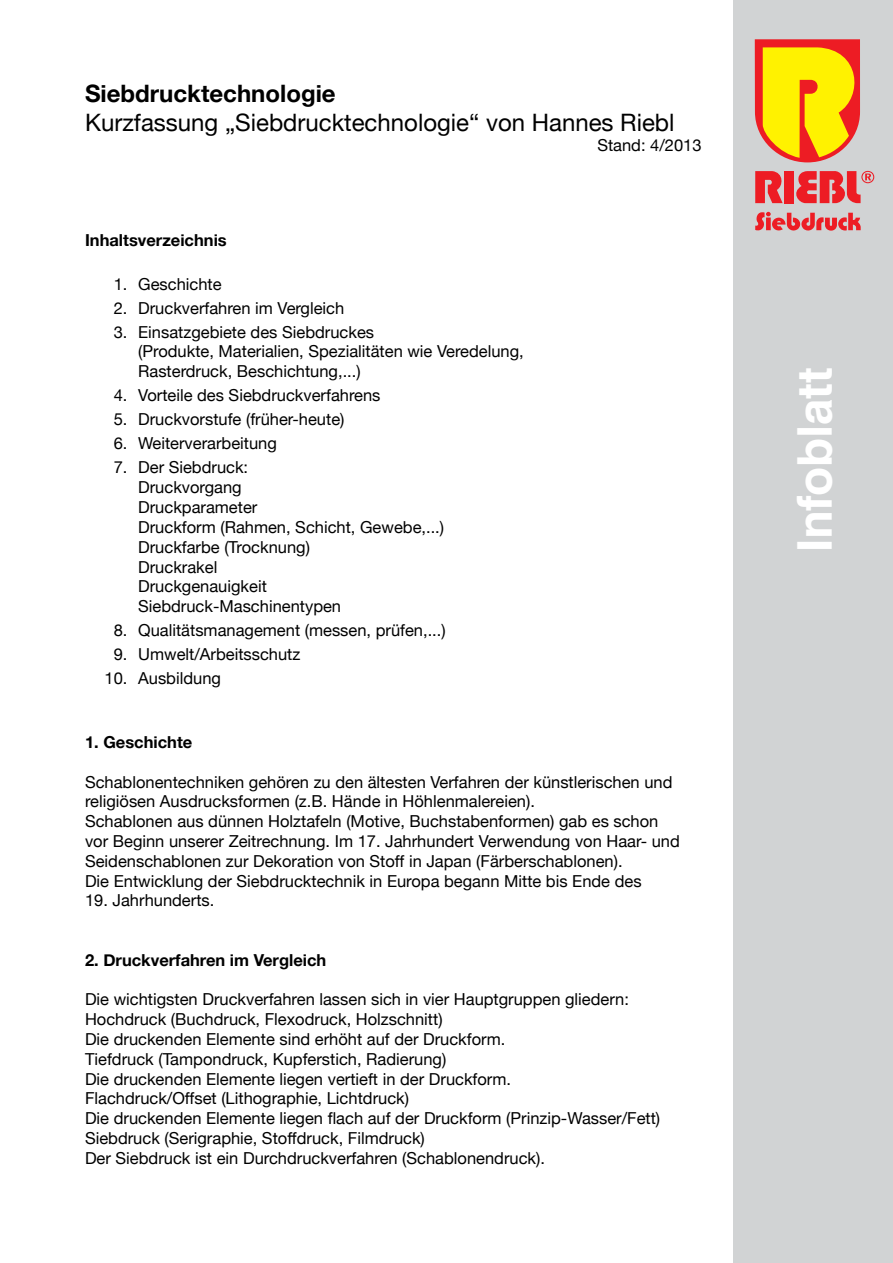
<style>
.page{position:relative;width:893px;height:1263px;background:#fff}
.page>*{position:absolute;margin:0;border:0;box-sizing:border-box;transform-origin:0 0}
.t1{font:700 48px "Helvetica";letter-spacing:-.01em;color:#fff}
.t2{font:24px "Helvetica Neue";color:#000}
.t3{font:700 24px "Helvetica Neue";color:#000}
.t4{font:16.5px/19.8px "Helvetica Neue";color:#000}
.t5{font:700 16.5px "Helvetica Neue";color:#000}
</style>
<div class="page">
<div style="left:733px;top:0;width:160px;height:1263px;background:#d1d3d4"></div>
<svg style="left:755px;top:211px;width:106px;height:20px"></svg>
<svg style="left:755px;top:171px;width:28px;height:32px"></svg>
<div style="left:785px;top:171px;width:9px;height:32px;background:#ed1c24"></div>
<svg style="left:796px;top:170px;width:78px;height:33px"></svg>
<svg style="left:755px;top:39px;width:105px;height:123px;background:#f5ad1d"></svg>
<h2 class="t3" style="left:85px;top:79px;width:252px">Siebdrucktechnologie</h2>
<h2 class="t2" style="left:85px;top:108px;width:591px">Kurzfassung „Siebdrucktechnologie“ von Hannes Riebl</h2>
<p class="t4" style="left:597px;top:135px;width:106px">Stand: 4/2013</p>
<p class="t5" style="left:85px;top:230px;width:143px">Inhaltsverzeichnis</p>
<p class="t4" style="left:114px;top:274px;width:109px">1. Geschichte</p>
<p class="t4" style="left:114px;top:298px;width:232px">2. Druckverfahren im Vergleich</p>
<p class="t4" style="left:138px;top:322px;width:387px;text-indent:-24px">3. Einsatzgebiete des Siebdruckes<br>(Produkte, Materialien, Spezialitäten wie Veredelung,<br>Rasterdruck, Beschichtung,...)</p>
<p class="t4" style="left:114px;top:385px;width:268px">4. Vorteile des Siebdruckverfahrens</p>
<p class="t4" style="left:114px;top:409px;width:232px">5. Druckvorstufe (früher-heute)</p>
<p class="t4" style="left:114px;top:433px;width:165px">6. Weiterverarbeitung</p>
<p class="t4" style="left:138px;top:457px;width:307px;text-indent:-24px">7. Der Siebdruck:<br>Druckvorgang<br>Druckparameter<br>Druckform (Rahmen, Schicht, Gewebe,...)<br>Druckfarbe (Trocknung)<br>Druckrakel<br>Druckgenauigkeit<br>Siebdruck-Maschinentypen</p>
<p class="t4" style="left:114px;top:620px;width:333px">8. Qualitätsmanagement (messen, prüfen,...)</p>
<p class="t4" style="left:114px;top:644px;width:188px">9. Umwelt/Arbeitsschutz</p>
<p class="t4" style="left:105px;top:668px;width:118px">10. Ausbildung</p>
<p class="t5" style="left:85px;top:732px;width:109px">1. Geschichte</p>
<p class="t4" style="left:85px;top:771px;width:596px">Schablonentechniken gehören zu den ältesten Verfahren der künstlerischen und religiösen Ausdrucksformen (z.B. Hände in Höhlenmalereien).<br>Schablonen aus dünnen Holztafeln (Motive, Buchstabenformen) gab es schon vor Beginn unserer Zeitrechnung. Im 17. Jahrhundert Verwendung von Haar- und Seidenschablonen zur Dekoration von Stoff in Japan (Färberschablonen).<br>Die Entwicklung der Siebdrucktechnik in Europa begann Mitte bis Ende des</p>
<p class="t4" style="left:85px;top:890px;width:131px">19. Jahrhunderts.</p>
<p class="t5" style="left:85px;top:950px;width:243px">2. Druckverfahren im Vergleich</p>
<p class="t4" style="left:85px;top:989px;width:577px">Die wichtigsten Druckverfahren lassen sich in vier Hauptgruppen gliedern:<br>Hochdruck (Buchdruck, Flexodruck, Holzschnitt)<br>Die druckenden Elemente sind erhöht auf der Druckform.<br>Tiefdruck (Tampondruck, Kupferstich, Radierung)<br>Die druckenden Elemente liegen vertieft in der Druckform.<br>Flachdruck/Offset (Lithographie, Lichtdruck)<br>Die druckenden Elemente liegen flach auf der Druckform (Prinzip-Wasser/Fett)<br>Siebdruck (Serigraphie, Stoffdruck, Filmdruck)<br>Der Siebdruck ist ein Durchdruckverfahren (Schablonendruck).</p>
<h1 class="t1" style="left:786px;top:552px;width:186px;rotate:-90deg">Infoblatt</h1>
</div>
